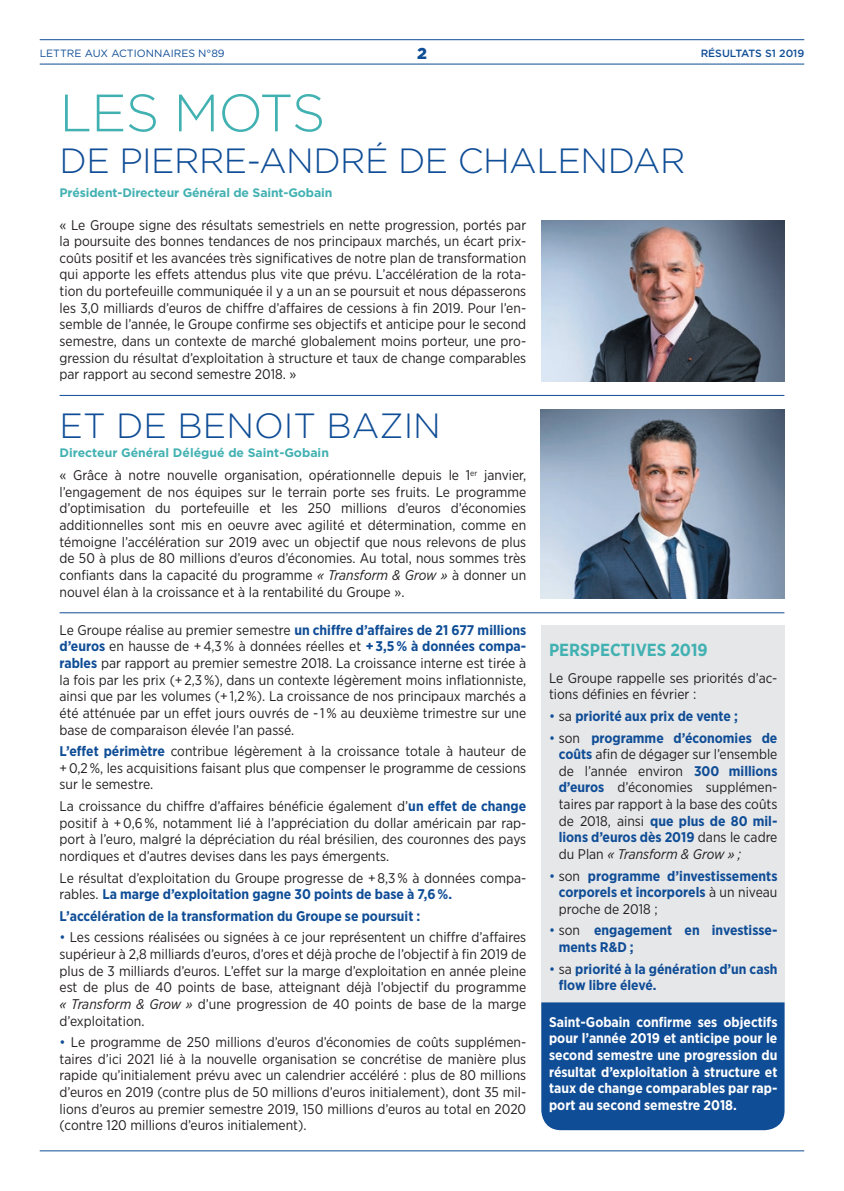
<style>
.page{position:relative;width:844px;height:1191px;background:#fff}
.page>*{position:absolute;margin:0;border:0;box-sizing:border-box;transform-origin:0 0}
.t1{font:300 52.5px "Gotham";letter-spacing:-.015em;color:#42b1b2}
.t2{font:300 35px "Gotham";letter-spacing:-.015em;color:#0f4d96}
.t3{font:700 17.5px "Gotham Narrow";color:#42b1b2}
.t4{font:900 15.75px "Gotham";color:#0f4d96}
.t5{font:14px/16.6px "Gotham Narrow";color:#231f20;text-align:justify}
.t6{font:700 14px/16.6px "Gotham Narrow";color:#0f4d96}
.t7{font:700 14px/16.6px "Gotham Narrow";color:#fff;text-align:justify}
.t8{font:700 12.25px "Gotham";letter-spacing:-.01em;color:#42b1b2}
.t9{font:10.5px "Gotham";color:#0f4d96}
.t10{font:500 10.5px "Gotham";color:#0f4d96}
.s1{font-style:italic}
.s2{font-weight:700;color:#0f4d96}
.s3{color:#0f4d96}
.s4{font-weight:400}
.s5{font-weight:400;color:#231f20}
</style>
<div class="page">
<hr style="left:40px;top:39px;width:764px;height:1px;background:#0f4d96">
<hr style="left:40px;top:1150px;width:764px;height:1px;background:#0f4d96">
<hr style="left:40px;top:64px;width:764px;height:1px;background:#0f4d96">
<div style="left:541px;top:625px;width:243px;height:413px;background:#e6e7e9"></div>
<hr style="left:60px;top:395px;width:724px;height:1px;background:#0f4d96">
<hr style="left:60px;top:612px;width:724px;height:1px;background:#0f4d96">
<div style="left:541px;top:1002px;width:243px;height:128px;background:#0f4d96"></div>
<img style="left:540px;top:409px;width:244px;height:189px">
<img style="left:541px;top:221px;width:243px;height:160px">
<p class="t9" style="left:40px;top:46px;width:186px">LETTRE AUX ACTIONNAIRES N°89</p>
<p class="t4" style="left:417px;top:42px;width:11px">2</p>
<p class="t10" style="left:700px;top:46px;width:105px">RÉSULTATS S1 2019</p>
<p class="t1" style="left:60px;top:80px;width:267px">LES MOTS</p>
<p class="t2" style="left:60px;top:139px;width:627px">DE PIERRE-ANDRÉ DE CHALENDAR</p>
<p class="t8" style="left:60px;top:185px;width:274px">Président-Directeur Général de Saint-Gobain</p>
<p class="t5" style="left:60px;top:216px;width:468px">« Le Groupe signe des résultats semestriels en nette progression, portés par la poursuite des bonnes tendances de nos principaux marchés, un écart prix&shy;coûts positif et les avancées très significatives de notre plan de transformation qui apporte les effets attendus plus vite que prévu. L’accélération de la rota&shy;tion du portefeuille communiquée il y a un an se poursuit et nous dépasserons les 3,0 milliards d’euros de chiffre d’affaires de cessions à fin 2019. Pour l’en&shy;semble de l’année, le Groupe confirme ses objectifs et anticipe pour le second semestre, dans un contexte de marché globalement moins porteur, une pro&shy;gression du résultat d’exploitation à structure et taux de change comparables par rapport au second semestre 2018. »</p>
<p class="t2" style="left:60px;top:403px;width:383px">ET DE BENOIT BAZIN</p>
<p class="t8" style="left:60px;top:444px;width:271px">Directeur Général Délégué de Saint-Gobain</p>
<p class="t5" style="left:60px;top:467px;width:468px">« Grâce à notre nouvelle organisation, opérationnelle depuis le 1<sup>er</sup> janvier, l’engagement de nos équipes sur le terrain porte ses fruits. Le programme d’optimisation du portefeuille et les 250 millions d’euros d’économies additionnelles sont mis en oeuvre avec agilité et détermination, comme en témoigne l’accélération sur 2019 avec un objectif que nous relevons de plus de 50 à plus de 80 millions d’euros d’économies. Au total, nous sommes très confiants dans la capacité du programme <span class="s1">« Transform &amp; Grow »</span> à donner un nouvel élan à la croissance et à la rentabilité du Groupe ».</p>
<p class="t5" style="left:60px;top:621px;width:468px">Le Groupe réalise au premier semestre <span class="s2">un chiffre d’affaires de 21 677 millions d’euros</span> en hausse de +4,3% à données réelles et <span class="s2">+ 3,5 % à données compa&shy;rables</span> par rapport au premier semestre 2018. La croissance interne est tirée à la fois par les prix (+2,3%), dans un contexte légèrement moins inflationniste, ainsi que par les volumes (+1,2%). La croissance de nos principaux marchés a été atténuée par un effet jours ouvrés de -1% au deuxième trimestre sur une base de comparaison élevée l’an passé.</p>
<p class="t5" style="left:60px;top:742px;width:468px"><span class="s2">L’effet périmètre</span> contribue légèrement à la croissance totale à hauteur de +0,2%, les acquisitions faisant plus que compenser le programme de cessions sur le semestre.</p>
<p class="t5" style="left:60px;top:797px;width:468px">La croissance du chiffre d’affaires bénéficie également d’<span class="s2">un effet de change </span>positif à +0,6%, notamment lié à l’appréciation du dollar américain par rap&shy;port à l’euro, malgré la dépréciation du réal brésilien, des couronnes des pays nordiques et d’autres devises dans les pays émergents.</p>
<p class="t5" style="left:60px;top:869px;width:468px">Le résultat d’exploitation du Groupe progresse de +8,3% à données compa&shy;rables. <span class="s2">La marge d’exploitation gagne 30 points de base à 7,6 %.</span></p>
<p class="t6" style="left:60px;top:907px;width:362px">L’accélération de la transformation du Groupe se poursuit :</p>
<p class="t5" style="left:60px;top:929px;width:468px"><span class="s3">•</span> Les cessions réalisées ou signées à ce jour représentent un chiffre d’affaires supérieur à 2,8 milliards d’euros, d’ores et déjà proche de l’objectif à fin 2019 de plus de 3 milliards d’euros. L’effet sur la marge d’exploitation en année pleine est de plus de 40 points de base, atteignant déjà l’objectif du programme <span class="s1">« Transform &amp; Grow »</span> d’une progression de 40 points de base de la marge d’exploitation.</p>
<p class="t5" style="left:60px;top:1033px;width:468px"><span class="s3">•</span> Le programme de 250 millions d’euros d’économies de coûts supplémen&shy;taires d’ici 2021 lié à la nouvelle organisation se concrétise de manière plus rapide qu’initialement prévu avec un calendrier accéléré : plus de 80 millions d’euros en 2019 (contre plus de 50 millions d’euros initialement), dont 35 mil&shy;lions d’euros au premier semestre 2019, 150 millions d’euros au total en 2020 (contre 120 millions d’euros initialement).</p>
<p class="t3" style="left:549px;top:639px;width:160px">PERSPECTIVES 2019</p>
<p class="t5" style="left:549px;top:669px;width:230px">Le Groupe rappelle ses priorités d’ac&shy;tions définies en février :</p>
<p class="t6" style="left:549px;top:707px;width:190px"><span class="s4">•</span> <span class="s5">sa</span> priorité aux prix de vente ;</p>
<p class="t5" style="left:558px;top:729px;width:220px;text-indent:-10px"><span class="s3">•</span> son <span class="s2">programme d’économies de coûts</span> afin de dégager sur l’ensemble de l’année environ <span class="s2">300 millions d’euros</span> d’économies supplémen&shy;taires par rapport à la base des coûts de 2018, ainsi <span class="s2">que plus de 80 mil&shy;lions d’euros dès 2019</span> dans le cadre du Plan <span class="s1">« Transform &amp; Grow » ;</span></p>
<p class="t6" style="left:558px;top:867px;width:220px;text-align:justify;text-indent:-10px"><span class="s4">•</span> <span class="s5">son</span> programme d’investissements corporels et incorporels <span class="s5">à un niveau proche de 2018 ;</span></p>
<p class="t6" style="left:558px;top:922px;width:220px;text-indent:-10px"><span class="s4">•</span> <span class="s5">son</span> engagement en investisse&shy;ments R&amp;D ;</p>
<p class="t6" style="left:558px;top:960px;width:220px;text-indent:-10px"><span class="s4">•</span> <span class="s5">sa</span> priorité à la génération d’un cash flow libre élevé.</p>
<p class="t7" style="left:549px;top:1013px;width:230px">Saint-Gobain confirme ses objectifs pour l’année 2019 et anticipe pour le second semestre une progression du résultat d’exploitation à structure et taux de change comparables par rap&shy;port au second semestre 2018.</p>
</div>
